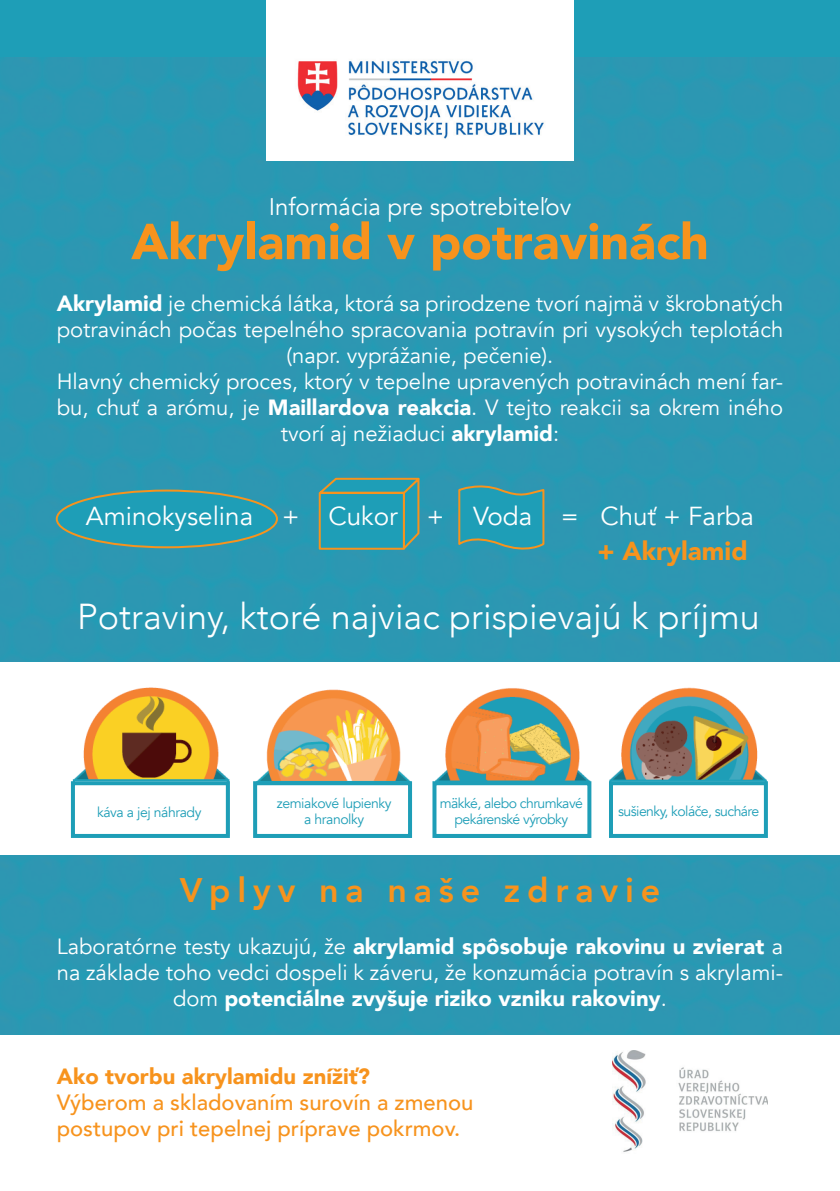
<style>
.page{position:relative;width:840px;height:1191px;background:#fff}
.page>*{position:absolute;margin:0;border:0;box-sizing:border-box;transform-origin:0 0}
.t1{font:900 50px "Avenir";color:#f7931d}
.t2{font:300 36px "Avenir";color:#fff}
.t3{font:800 34px "Avenir";letter-spacing:.2em;color:#f7931d}
.t4{font:26px "Avenir";color:#fff}
.t5{font:900 26px "Avenir";color:#f7931d}
.t6{font:24px "Avenir";color:#fff}
.t7{font:22px/26px "Avenir";color:#fff;text-align:center}
.t8{font:500 22px/26px "Avenir";color:#f7931d}
.t9{font:900 22px "Avenir";color:#f7931d}
.t10{font:14px/16px "Avenir";letter-spacing:-.04em;color:#1e9eb7;text-align:center}
.s1{font-weight:900}
</style>
<div class="page">
<div style="left:0;top:0;width:839px;height:1191px;background:#1e9eb7"></div>
<div style="left:0;top:58px;width:839px;height:977px;background:#2c97b2"></div>
<div style="left:0;top:1035px;width:839px;height:156px;background:#fff"></div>
<div style="left:0;top:662px;width:839px;height:193px;background:#fff"></div>
<img style="left:609px;top:687px;width:159px;height:149px">
<img style="left:435px;top:688px;width:156px;height:93px">
<img style="left:256px;top:689px;width:157px;height:149px">
<img style="left:70px;top:687px;width:160px;height:149px">
<img style="left:612px;top:1050px;width:155px;height:102px">
<img style="left:266px;top:0;width:307px;height:161px">
<div style="left:57px;top:490px;width:220px;height:57px;background:#1e9eb7;border-radius:50%"></div>
<div style="left:56px;top:489px;width:222px;height:59px;border:2px solid #f7931d;border-radius:50%"></div>
<svg style="left:315px;top:474px;width:108px;height:79px"></svg>
<div style="left:71px;top:781px;width:159px;height:57px;background:#fff;border:4px solid #1e9eb7"></div>
<div style="left:253px;top:781px;width:159px;height:57px;background:#fff;border:4px solid #1e9eb7"></div>
<div style="left:432px;top:781px;width:159px;height:57px;background:#fff;border:4px solid #1e9eb7"></div>
<div style="left:608px;top:781px;width:159px;height:57px;background:#fff;border:4px solid #1e9eb7"></div>
<svg style="left:457px;top:479px;width:88px;height:78px"></svg>
<p class="t6" style="left:268px;top:192px;width:304px">Informácia pre spotrebiteľov</p>
<h1 class="t1" style="left:131px;top:199px;width:578px">Akrylamid v potravinách</h1>
<p class="t7" style="left:57px;top:291px;width:727px"><span class="s1">Akrylamid</span> je chemická látka, ktorá sa prirodzene tvorí najmä v škrobnatých potravinách počas tepelného spracovania potravín pri vysokých teplotách (napr. vyprážanie, pečenie).<br>Hlavný chemický proces, ktorý v tepelne upravených potravinách mení far&shy;bu, chuť a arómu, je <span class="s1">Maillardova reakcia</span>. V tejto reakcii sa okrem iného tvorí aj nežiaduci <span class="s1">akrylamid</span>:</p>
<p class="t4" style="left:86px;top:500px;width:669px">Aminokyselina + Cukor + Voda = Chuť + Farba</p>
<p class="t5" style="left:597px;top:528px;width:152px">+ Akrylamid</p>
<h2 class="t2" style="left:77px;top:595px;width:684px">Potraviny, ktoré najviac prispievajú k príjmu</h2>
<p class="t10" style="left:97px;top:805px;width:106px">káva a jej náhrady</p>
<p class="t10" style="left:277px;top:795px;width:116px">zemiakové lupienky a hranolky</p>
<p class="t10" style="left:618px;top:803px;width:142px">sušienky, koláče, sucháre</p>
<p class="t10" style="left:439px;top:795px;width:145px">mäkké, alebo chrumkavé pekárenské výrobky</p>
<h3 class="t3" style="left:180px;top:863px;width:481px">Vplyv na naše zdravie</h3>
<p class="t7" style="left:57px;top:933px;width:727px">Laboratórne testy ukazujú, že <span class="s1">akrylamid spôsobuje rakovinu u zvierat</span> a na základe toho vedci dospeli k záveru, že konzumácia potravín s akrylami&shy;dom <span class="s1">potenciálne zvyšuje riziko vzniku rakoviny</span>.</p>
<p class="t9" style="left:57px;top:1057px;width:314px">Ako tvorbu akrylamidu znížiť?</p>
<p class="t8" style="left:57px;top:1088px;width:418px">Výberom a skladovaním surovín a zmenou postupov pri tepelnej príprave pokrmov.</p>
</div>
